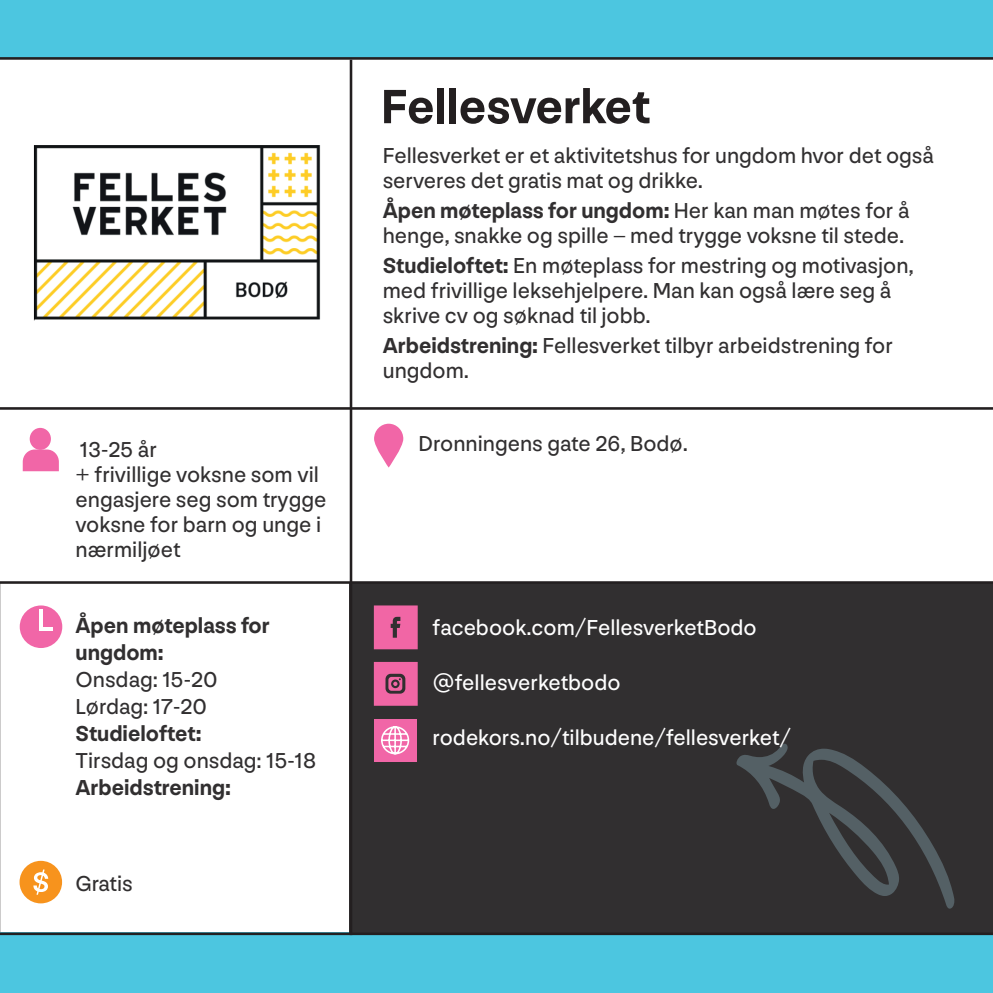
<style>
.page{position:relative;width:993px;height:993px;background:#fff}
.page>*{position:absolute;margin:0;border:0;box-sizing:border-box;transform-origin:0 0}
.t1{font:700 50px "NN Nouvelle Grotesk";color:#231f20}
.t2{font:22.5px/25px "NN Nouvelle Grotesk";color:#312f30}
.t3{font:22.5px "NN Nouvelle Grotesk";color:#fff}
.t4{font:700 22.5px/27px "NN Nouvelle Grotesk";color:#312f30}
.s1{font-weight:700}
</style>
<div class="page">
<img style="left:33px;top:145px;width:288px;height:176px">
<div style="left:0;top:932px;width:992px;height:60px;background:#4cc6e0"></div>
<div style="left:0;top:0;width:992px;height:58px;background:#4cc6e0"></div>
<div style="left:349px;top:582px;width:643px;height:351px;background:#312f30"></div>
<svg style="left:736px;top:743px;width:218px;height:165px"></svg>
<svg style="left:374px;top:423px;width:29px;height:44px"></svg>
<div style="left:30px;top:428px;width:21px;height:21px;background:#f166a7;border-radius:50%"></div>
<svg style="left:23px;top:449px;width:36px;height:22px"></svg>
<div style="left:20px;top:605px;width:42px;height:42px;background:#f166a7;border-radius:50%"></div>
<hr style="left:39px;top:609px;width:4px;height:18px;background:#fff">
<hr style="left:39px;top:627px;width:14px;height:3px;background:#fff">
<svg style="left:374px;top:661px;width:43px;height:44px"></svg>
<svg style="left:374px;top:605px;width:43px;height:44px"></svg>
<div style="left:374px;top:718px;width:42px;height:43px;background:#f166a7"></div>
<svg style="left:381px;top:726px;width:29px;height:29px"></svg>
<div style="left:20px;top:860px;width:42px;height:43px;background:#f7931d;border-radius:50%"></div>
<svg style="left:33px;top:869px;width:15px;height:25px"></svg>
<hr style="left:349px;top:60px;width:3px;height:874px;background:#231f20">
<hr style="left:0;top:57px;width:992px;height:3px;background:#231f20">
<hr style="left:0;top:407px;width:992px;height:2px;background:#231f20">
<hr style="left:0;top:581px;width:992px;height:2px;background:#231f20">
<hr style="left:0;top:932px;width:992px;height:2px;background:#231f20">
<p class="t2" style="left:75px;top:436px;width:252px">13-25 år<br>+ frivillige voksne som vil engasjere seg som trygge voksne for barn og unge i nærmiljøet</p>
<p class="t4" style="left:75px;top:612px;width:196px">Åpen møteplass for ungdom:</p>
<p class="t2" style="left:75px;top:666px;width:144px;line-height:27px">Onsdag: 15-20<br>Lørdag: 17-20</p>
<p class="t4" style="left:75px;top:720px;width:127px">Studieloftet:</p>
<p class="t2" style="left:75px;top:748px;width:242px">Tirsdag og onsdag: 15-18</p>
<p class="t4" style="left:75px;top:774px;width:157px">Arbeidstrening:</p>
<p class="t2" style="left:75px;top:870px;width:59px">Gratis</p>
<h1 class="t1" style="left:381px;top:77px;width:270px">Fellesverket</h1>
<p class="t2" style="left:382px;top:143px;width:552px">Fellesverket er et aktivitetshus for ungdom hvor det også serveres det gratis mat og drikke.</p>
<p class="t2" style="left:382px;top:198px;width:528px"><span class="s1">Åpen møteplass for ungdom:</span> Her kan man møtes for å henge, snakke og spille – med trygge voksne til stede.</p>
<p class="t2" style="left:382px;top:253px;width:532px"><span class="s1">Studieloftet:</span> En møteplass for mestring og motivasjon, med frivillige leksehjelpere. Man kan også lære seg å skrive cv og søknad til jobb.</p>
<p class="t2" style="left:382px;top:333px;width:511px"><span class="s1">Arbeidstrening:</span> Fellesverket tilbyr arbeidstrening for ungdom.</p>
<p class="t2" style="left:418px;top:431px;width:271px">Dronningens gate 26, Bodø.</p>
<p class="t3" style="left:432px;top:614px;width:325px">facebook.com/FellesverketBodo</p>
<p class="t3" style="left:432px;top:669px;width:189px">@fellesverketbodo</p>
<p class="t3" style="left:432px;top:724px;width:360px">rodekors.no/tilbudene/fellesverket/</p>
</div>
